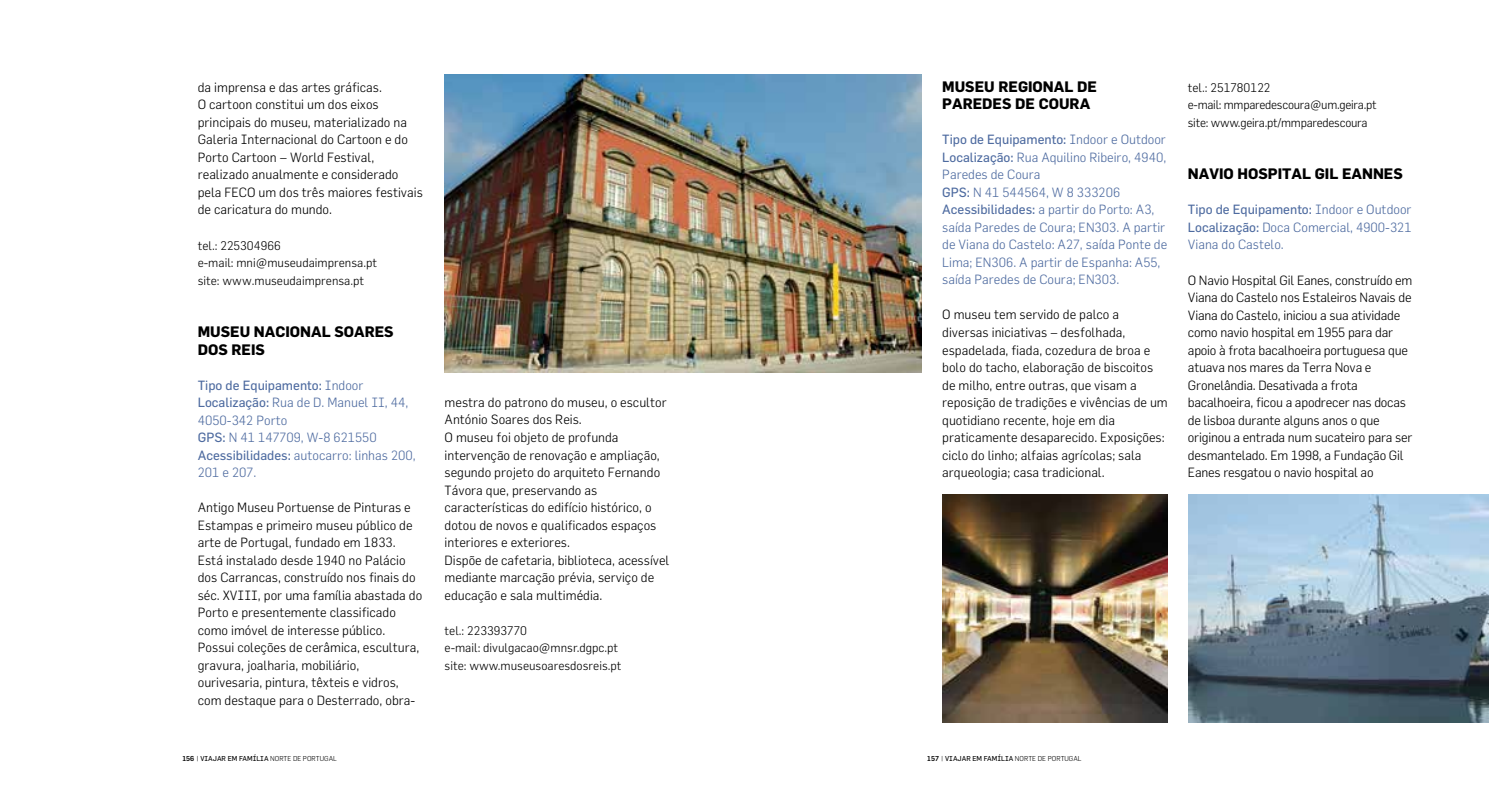
<style>
.page{position:relative;width:1489px;height:794px;background:#fff}
.page>*{position:absolute;margin:0;border:0;box-sizing:border-box;transform-origin:0 0}
.t1{font:700 14.88px/17.5px "Flama";color:#000}
.t2{font:300 13.12px/17.5px "Flama";color:#000}
.t3{font:300 13.12px/17.5px "Flama";color:#4e6ba0}
.t4{font:300 12.25px/17.5px "Flama";color:#000}
.t5{font:300 12.25px/17.5px "Flama";letter-spacing:-.02em;color:#000}
.t6{font:300 7px "Flama";color:#000}
.s1{font-weight:400}
.s2{font-weight:500}
</style>
<div class="page">
<img style="left:444px;top:74px;width:477px;height:298px">
<img style="left:942px;top:494px;width:225px;height:228px">
<img style="left:1188px;top:494px;width:300px;height:228px">
<p class="t2" style="left:198px;top:78px;width:227px">da imprensa e das artes gráficas.<br>O cartoon constitui um dos eixos principais do museu, materializado na Galeria Internacional do Cartoon e do Porto Cartoon – World Festival, realizado anualmente e considerado pela FECO um dos três maiores festivais de caricatura do mundo.</p>
<p class="t4" style="left:198px;top:236px;width:181px">tel.: 225304966<br>e-mail: mni@museudaimprensa.pt site: www.museudaimprensa.pt</p>
<p class="t1" style="left:198px;top:322px;width:197px">MUSEU NACIONAL SOARES<br>DOS REIS</p>
<p class="t3" style="left:198px;top:376px;width:219px"><span class="s1">Tipo de Equipamento:</span> Indoor<br><span class="s1">Localização:</span> Rua de D. Manuel II, 44,<br>4050-342 Porto<br><span class="s1">GPS:</span> N 41 147709, W-8 621550<br><span class="s1">Acessibilidades:</span> autocarro: linhas 200,<br>201 e 207.</p>
<p class="t2" style="left:198px;top:498px;width:226px">Antigo Museu Portuense de Pinturas e Estampas e primeiro museu público de arte de Portugal, fundado em 1833.<br>Está instalado desde 1940 no Palácio dos Carrancas, construído nos finais do séc. XVIII, por uma família abastada do Porto e presentemente classificado como imóvel de interesse público.<br>Possui coleções de cerâmica, escultura, gravura, joalharia, mobiliário, ourivesaria, pintura, têxteis e vidros, com destaque para o Desterrado, obra-</p>
<p class="t2" style="left:444px;top:393px;width:226px">mestra do patrono do museu, o escultor António Soares dos Reis.<br>O museu foi objeto de profunda intervenção de renovação e ampliação, segundo projeto do arquiteto Fernando Távora que, preservando as características do edifício histórico, o dotou de novos e qualificados espaços interiores e exteriores.<br>Dispõe de cafetaria, biblioteca, acessível mediante marcação prévia, serviço de educação e sala multimédia.</p>
<p class="t4" style="left:444px;top:621px;width:178px">tel.: 223393770<br>e-mail: divulgacao@mnsr.dgpc.pt site: www.museusoaresdosreis.pt</p>
<p class="t1" style="left:942px;top:77px;width:156px">MUSEU REGIONAL DE<br>PAREDES DE COURA</p>
<p class="t3" style="left:942px;top:131px;width:226px"><span class="s1">Tipo de Equipamento:</span> Indoor e Outdoor <span class="s1">Localização:</span> Rua Aquilino Ribeiro, 4940, Paredes de Coura<br><span class="s1">GPS:</span> N 41 544564, W 8 333206<br><span class="s1">Acessibilidades:</span> a partir do Porto: A3, saída Paredes de Coura; EN303. A partir de Viana do Castelo: A27, saída Ponte de Lima; EN306. A partir de Espanha: A55, saída Paredes de Coura; EN303.</p>
<p class="t2" style="left:942px;top:306px;width:227px">O museu tem servido de palco a diversas iniciativas – desfolhada, espadelada, fiada, cozedura de broa e bolo do tacho, elaboração de biscoitos de milho, entre outras, que visam a reposição de tradições e vivências de um quotidiano recente, hoje em dia praticamente desaparecido. Exposições: ciclo do linho; alfaias agrícolas; sala arqueologia; casa tradicional.</p>
<p class="t6" style="left:182px;top:754px;width:156px"><span class="s2">156</span> | <span class="s1">VIAJAR EM FAMÍLIA</span> NORTE DE PORTUGAL</p>
<p class="t6" style="left:927px;top:754px;width:156px"><span class="s2">157</span> | <span class="s1">VIAJAR EM FAMÍLIA</span> NORTE DE PORTUGAL</p>
<p class="t5" style="left:1187px;top:79px;width:190px">tel.: 251780122<br>e-mail: mmparedescoura@um.geira.pt site: www.geira.pt/mmparedescoura</p>
<p class="t1" style="left:1187px;top:165px;width:216px">NAVIO HOSPITAL GIL EANNES</p>
<p class="t3" style="left:1187px;top:201px;width:225px;text-align:justify"><span class="s1">Tipo de Equipamento:</span> Indoor e Outdoor <span class="s1">Localização:</span> Doca Comercial, 4900-321<br>Viana do Castelo.</p>
<p class="t2" style="left:1187px;top:271px;width:226px">O Navio Hospital Gil Eanes, construído em Viana do Castelo nos Estaleiros Navais de Viana do Castelo, iniciou a sua atividade como navio hospital em 1955 para dar apoio à frota bacalhoeira portuguesa que atuava nos mares da Terra Nova e Gronelândia. Desativada a frota bacalhoeira, ficou a apodrecer nas docas de lisboa durante alguns anos o que originou a entrada num sucateiro para ser desmantelado. Em 1998, a Fundação Gil Eanes resgatou o navio hospital ao</p>
</div>
